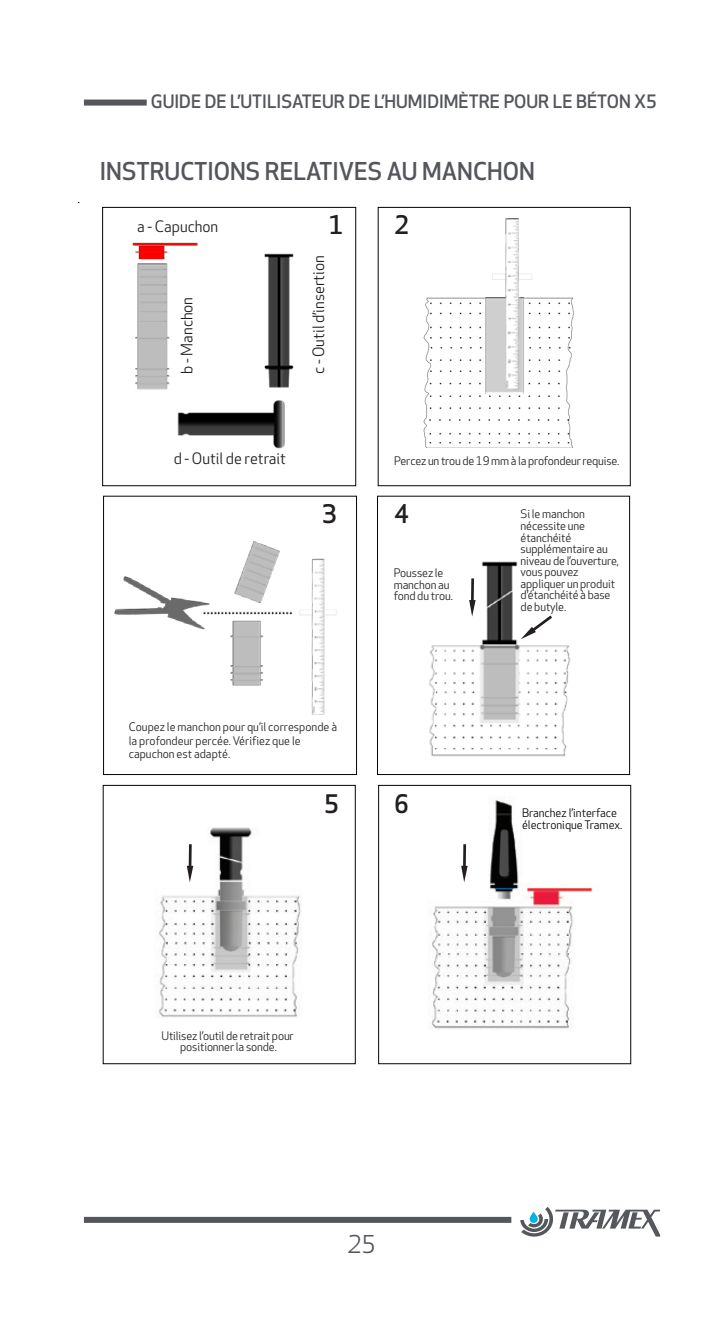
<style>
.page{position:relative;width:723px;height:1319px;background:#fff}
.page>*{position:absolute;margin:0;border:0;box-sizing:border-box;transform-origin:0 0}
.t1{font:500 24.9px "Apex New";color:#231f20}
.t2{font:500 24px "Apex New";color:#54565c}
.t3{font:24px "Apex New";color:#54565c}
.t4{font:500 18px "Apex New";color:#54565c}
.t5{font:15.3px "Apex New";color:#231f20}
.t6{font:11.4px/11.4px "Apex New";letter-spacing:-.01em;color:#231f20}
.t7{font:11.4px/11.4px "Apex New";color:#040503}
</style>
<div class="page">
<div style="left:84px;top:1216px;width:427px;height:6px;background:#54565c"></div>
<div style="left:84px;top:99px;width:63px;height:6px;background:#54565c"></div>
<svg style="left:520px;top:1207px;width:140px;height:29px"></svg>
<img style="left:344px;top:538px;width:288px;height:249px">
<img style="left:401px;top:206px;width:204px;height:242px">
<img style="left:431px;top:787px;width:201px;height:276px">
<img style="left:102px;top:793px;width:254px;height:272px">
<div style="left:103px;top:495px;width:254px;height:279px;border:1px solid #040503"></div>
<div style="left:377px;top:495px;width:253px;height:279px;border:1px solid #040503"></div>
<div style="left:103px;top:784px;width:253px;height:279px;border:1px solid #040503"></div>
<div style="left:378px;top:784px;width:253px;height:279px;border:1px solid #040503"></div>
<div style="left:378px;top:207px;width:253px;height:279px;border:1px solid #040503"></div>
<img style="left:102px;top:206px;width:143px;height:210px">
<img style="left:215px;top:245px;width:79px;height:124px">
<img style="left:148px;top:369px;width:145px;height:80px">
<img style="left:103px;top:517px;width:188px;height:187px">
<img style="left:291px;top:539px;width:59px;height:201px">
<svg style="left:521px;top:615px;width:31px;height:24px"></svg>
<svg style="left:469px;top:578px;width:7px;height:38px"></svg>
<svg style="left:461px;top:844px;width:7px;height:38px"></svg>
<svg style="left:187px;top:844px;width:6px;height:38px"></svg>
<h3 class="t4" style="left:151px;top:91px;width:507px">GUIDE DE L’UTILISATEUR DE L’HUMIDIMÈTRE POUR LE BÉTON X5</h3>
<p class="t2" style="left:100px;top:158px;width:436px">INSTRUCTIONS RELATIVES AU MANCHON</p>
<p class="t5" style="left:137px;top:218px;width:83px">a - Capuchon</p>
<p class="t5" style="left:178px;top:374px;width:79px;rotate:-90deg">b - Manchon</p>
<p class="t1" style="left:328px;top:211px;width:16px">1</p>
<p class="t1" style="left:394px;top:211px;width:16px">2</p>
<p class="t5" style="left:310px;top:374px;width:120px;rotate:-90deg">c - Outil d’insertion</p>
<p class="t5" style="left:174px;top:450px;width:114px">d - Outil de retrait</p>
<p class="t6" style="left:394px;top:455px;width:227px">Percez un trou de 19 mm à la profondeur requise.</p>
<p class="t1" style="left:322px;top:499px;width:16px">3</p>
<p class="t1" style="left:394px;top:499px;width:16px">4</p>
<p class="t6" style="left:394px;top:567px;width:61px">Poussez le manchon au fond du trou.</p>
<p class="t6" style="left:521px;top:509px;width:100px">Si le manchon nécessite une étanchéité supplémentaire au niveau de l’ouverture, vous pouvez appliquer un produit d’étanchéité à base de butyle.</p>
<p class="t6" style="left:129px;top:720px;width:210px;line-height:13.5px">Coupez le manchon pour qu’il corresponde à la profondeur percée. Vérifiez que le capuchon est adapté.</p>
<p class="t1" style="left:324px;top:789px;width:16px">5</p>
<p class="t1" style="left:394px;top:789px;width:16px">6</p>
<p class="t6" style="left:161px;top:1030px;width:134px;text-align:center">Utilisez l’outil de retrait pour positionner la sonde.</p>
<h2 class="t3" style="left:347px;top:1230px;width:30px">25</h2>
<p class="t7" style="left:522px;top:808px;width:102px">Branchez l’interface électronique Tramex.</p>
</div>
